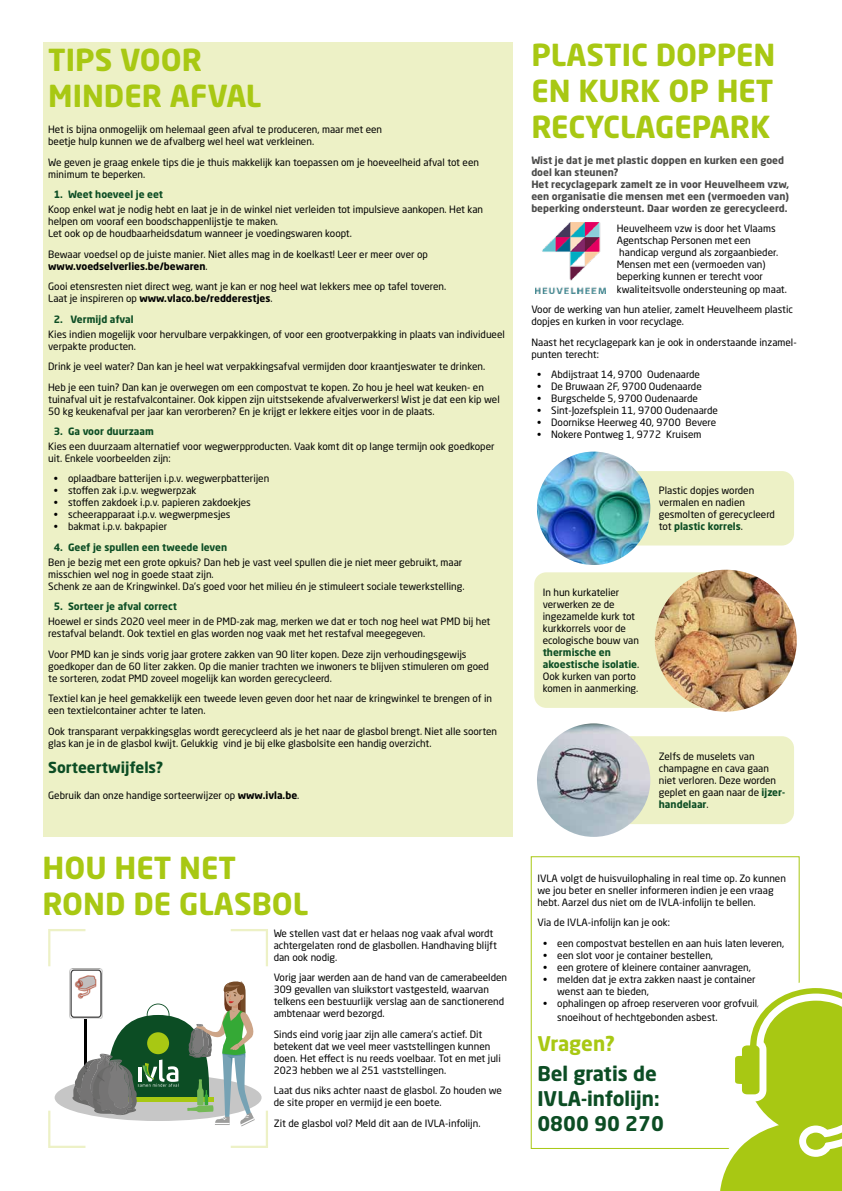
<style>
.page{position:relative;width:842px;height:1191px;background:#fff}
.page>*{position:absolute;margin:0;border:0;box-sizing:border-box;transform-origin:0 0}
.t1{font:700 30px/36px "Neo Sans W1 G";color:#a8c813}
.t2{font:700 20px/25px "Neo Sans W1 G";color:#0c4d24}
.t3{font:700 20px "Neo Sans W1 G";color:#a8c813}
.t4{font:700 15px "Neo Sans W1 G";color:#0c4d24}
.t5{font:10px/12px "Neo Sans W1 G";color:#000}
.t6{font:700 10px/12px "Neo Sans W1 G";color:#4a4a49}
.t7{font:700 10px "Neo Sans W1 G";color:#0c4d24}
.s1{font-weight:700}
.s2{font-weight:700;color:#0c4d24}
</style>
<div class="page">
<div style="left:531px;top:856px;width:269px;height:293px;border:1px solid #a8c813"></div>
<div style="left:43px;top:42px;width:469px;height:795px;background:#edf1c6"></div>
<img style="left:535px;top:223px;width:71px;height:70px">
<div style="left:594px;top:471px;width:200px;height:74px;background:#edf1c6;border-radius:12px"></div>
<img style="left:537px;top:451px;width:113px;height:114px;border-radius:57px">
<div style="left:594px;top:736px;width:200px;height:88px;background:#edf1c6;border-radius:12px"></div>
<img style="left:537px;top:723px;width:113px;height:114px;border-radius:57px">
<div style="left:534px;top:572px;width:206px;height:136px;background:#edf1c6;border-radius:12px"></div>
<img style="left:655px;top:570px;width:142px;height:141px;border-radius:71px">
<svg style="left:48px;top:929px;width:37px;height:37px"></svg>
<svg style="left:231px;top:929px;width:37px;height:37px"></svg>
<svg style="left:48px;top:980px;width:220px;height:168px"></svg>
<img style="left:69px;top:968px;width:33px;height:50px">
<svg style="left:707px;top:981px;width:135px;height:210px"></svg>
<h1 class="t1" style="left:48px;top:41px;width:215px">TIPS VOOR<br>MINDER AFVAL</h1>
<p class="t5" style="left:48px;top:123px;width:335px">Het is bijna onmogelijk om helemaal geen afval te produceren, maar met een beetje hulp kunnen we de afvalberg wel heel wat verkleinen.</p>
<p class="t5" style="left:48px;top:156px;width:432px">We geven je graag enkele tips die je thuis makkelijk kan toepassen om je hoeveelheid afval tot een minimum te beperken.</p>
<p class="t7" style="left:54px;top:188px;width:111px">1. Weet hoeveel je eet</p>
<p class="t5" style="left:48px;top:203px;width:436px">Koop enkel wat je nodig hebt en laat je in de winkel niet verleiden tot impulsieve aankopen. Het kan helpen om vooraf een boodschappenlijstje te maken.<br>Let ook op de houdbaarheidsdatum wanneer je voedingswaren koopt.</p>
<p class="t5" style="left:48px;top:248px;width:381px">Bewaar voedsel op de juiste manier. Niet alles mag in de koelkast! Leer er meer over op <span class="s1">www.voedselverlies.be/bewaren</span>.</p>
<p class="t5" style="left:48px;top:280px;width:400px">Gooi etensresten niet direct weg, want je kan er nog heel wat lekkers mee op tafel toveren.<br>Laat je inspireren op <span class="s1">www.vlaco.be/redderestjes</span>.</p>
<p class="t7" style="left:54px;top:312px;width:81px">2. Vermijd afval</p>
<p class="t5" style="left:48px;top:328px;width:458px">Kies indien mogelijk voor hervulbare verpakkingen, of voor een grootverpakking in plaats van individueel verpakte producten.</p>
<p class="t5" style="left:48px;top:356px;width:438px;line-height:20.5px">Drink je veel water? Dan kan je heel wat verpakkingsafval vermijden door kraantjeswater te drinken.<br>Heb je een tuin? Dan kan je overwegen om een compostvat te kopen. Zo hou je heel wat keuken- en</p>
<p class="t5" style="left:48px;top:393px;width:453px">tuinafval uit je restafvalcontainer. Ook kippen zijn uitstsekende afvalverwerkers! Wist je dat een kip wel<br>50 kg keukenafval per jaar kan verorberen? En je krijgt er lekkere eitjes voor in de plaats.</p>
<p class="t7" style="left:54px;top:425px;width:102px">3. Ga voor duurzaam</p>
<p class="t5" style="left:48px;top:440px;width:448px">Kies een duurzaam alternatief voor wegwerpproducten. Vaak komt dit op lange termijn ook goedkoper uit. Enkele voorbeelden zijn:</p>
<p class="t5" style="left:54px;top:472px;width:217px">• oplaadbare batterijen i.p.v. wegwerpbatterijen</p>
<p class="t5" style="left:54px;top:484px;width:144px">• stoffen zak i.p.v. wegwerpzak</p>
<p class="t5" style="left:54px;top:496px;width:199px">• stoffen zakdoek i.p.v. papieren zakdoekjes</p>
<p class="t5" style="left:54px;top:508px;width:178px">• scheerapparaat i.p.v. wegwerpmesjes</p>
<p class="t5" style="left:54px;top:520px;width:115px">• bakmat i.p.v. bakpapier</p>
<p class="t7" style="left:54px;top:541px;width:175px">4. Geef je spullen een tweede leven</p>
<p class="t5" style="left:48px;top:556px;width:418px">Ben je bezig met een grote opkuis? Dan heb je vast veel spullen die je niet meer gebruikt, maar misschien wel nog in goede staat zijn.<br>Schenk ze aan de Kringwinkel. Da’s goed voor het milieu én je stimuleert sociale tewerkstelling.</p>
<p class="t7" style="left:54px;top:600px;width:125px">5. Sorteer je afval correct</p>
<p class="t5" style="left:48px;top:615px;width:444px">Hoewel er sinds 2020 veel meer in de PMD-zak mag, merken we dat er toch nog heel wat PMD bij het restafval belandt. Ook textiel en glas worden nog vaak met het restafval meegegeven.</p>
<p class="t5" style="left:48px;top:648px;width:442px">Voor PMD kan je sinds vorig jaar grotere zakken van 90 liter kopen. Deze zijn verhoudingsgewijs goedkoper dan de 60 liter zakken. Op die manier trachten we inwoners te blijven stimuleren om goed te sorteren, zodat PMD zoveel mogelijk kan worden gerecycleerd.</p>
<p class="t5" style="left:48px;top:692px;width:445px">Textiel kan je heel gemakkelijk een tweede leven geven door het naar de kringwinkel te brengen of in een textielcontainer achter te laten.</p>
<p class="t5" style="left:48px;top:725px;width:450px">Ook transparant verpakkingsglas wordt gerecycleerd als je het naar de glasbol brengt. Niet alle soorten glas kan je in de glasbol kwijt. Gelukkig vind je bij elke glasbolsite een handig overzicht.</p>
<h3 class="t4" style="left:48px;top:758px;width:117px">Sorteertwijfels?</h3>
<p class="t5" style="left:48px;top:789px;width:253px">Gebruik dan onze handige sorteerwijzer op <span class="s1">www.ivla.be</span>.</p>
<h1 class="t1" style="left:43px;top:849px;width:267px">HOU HET NET<br>ROND DE GLASBOL</h1>
<p class="t5" style="left:274px;top:926px;width:225px">We stellen vast dat er helaas nog vaak afval wordt achtergelaten rond de glasbollen. Handhaving blijft dan ook nodig.</p>
<p class="t5" style="left:274px;top:971px;width:235px">Vorig jaar werden aan de hand van de camerabeelden 309 gevallen van sluikstort vastgesteld, waarvan telkens een bestuurlijk verslag aan de sanctionerend ambtenaar werd bezorgd.</p>
<p class="t5" style="left:274px;top:1027px;width:229px">Sinds eind vorig jaar zijn alle camera’s actief. Dit betekent dat we veel meer vaststellingen kunnen doen. Het effect is nu reeds voelbaar. Tot en met juli 2023 hebben we al 251 vaststellingen.</p>
<p class="t5" style="left:274px;top:1084px;width:230px">Laat dus niks achter naast de glasbol. Zo houden we de site proper en vermijd je een boete.</p>
<p class="t5" style="left:274px;top:1116px;width:208px">Zit de glasbol vol? Meld dit aan de IVLA-infolijn.</p>
<h1 class="t1" style="left:531px;top:36px;width:246px;text-align:justify">PLASTIC DOPPEN EN KURK OP HET RECYCLAGEPARK</h1>
<p class="t6" style="left:531px;top:154px;width:259px">Wist je dat je met plastic doppen en kurken een goed doel kan steunen?<br>Het recyclagepark zamelt ze in voor Heuvelheem vzw, een organisatie die mensen met een (vermoeden van) beperking ondersteunt. Daar worden ze gerecycleerd.</p>
<p class="t5" style="left:617px;top:223px;width:172px">Heuvelheem vzw is door het Vlaams Agentschap Personen met een handicap vergund als zorgaanbieder.<br>Mensen met een (vermoeden van) beperking kunnen er terecht voor kwaliteitsvolle ondersteuning op maat.</p>
<p class="t5" style="left:531px;top:303px;width:263px">Voor de werking van hun atelier, zamelt Heuvelheem plastic dopjes en kurken in voor recyclage.</p>
<p class="t5" style="left:531px;top:336px;width:267px">Naast het recyclagepark kan je ook in onderstaande inzamel&shy;punten terecht:</p>
<p class="t5" style="left:537px;top:368px;width:165px">• Abdijstraat 14, 9700 Oudenaarde</p>
<p class="t5" style="left:537px;top:380px;width:166px">• De Bruwaan 2F, 9700 Oudenaarde</p>
<p class="t5" style="left:537px;top:392px;width:162px">• Burgschelde 5, 9700 Oudenaarde</p>
<p class="t5" style="left:537px;top:404px;width:182px">• Sint-Jozefsplein 11, 9700 Oudenaarde</p>
<p class="t5" style="left:537px;top:416px;width:181px">• Doornikse Heerweg 40, 9700 Bevere</p>
<p class="t5" style="left:537px;top:428px;width:166px">• Nokere Pontweg 1, 9772 Kruisem</p>
<p class="t5" style="left:659px;top:484px;width:118px">Plastic dopjes worden vermalen en nadien gesmolten of gerecycleerd tot <span class="s2">plastic korrels</span>.</p>
<p class="t5" style="left:543px;top:586px;width:98px">In hun kurkatelier verwerken ze de ingezamelde kurk tot kurkkorrels voor de ecologische bouw van</p>
<p class="t5" style="left:543px;top:646px;width:98px"><span class="s2">thermische en akoestische isolatie</span>.<br>Ook kurken van porto komen in aanmerking.</p>
<p class="t5" style="left:659px;top:750px;width:128px">Zelfs de muselets van champagne en cava gaan niet verloren. Deze worden geplet en gaan naar de <span class="s2">ijzer&shy;handelaar</span>.</p>
<p class="t5" style="left:537px;top:872px;width:250px">IVLA volgt de huisvuilophaling in real time op. Zo kunnen we jou beter en sneller informeren indien je een vraag hebt. Aarzel dus niet om de IVLA-infolijn te bellen.</p>
<p class="t5" style="left:537px;top:916px;width:134px">Via de IVLA-infolijn kan je ook:</p>
<p class="t5" style="left:543px;top:937px;width:243px">• een compostvat bestellen en aan huis laten leveren,</p>
<p class="t5" style="left:543px;top:949px;width:171px">• een slot voor je container bestellen,</p>
<p class="t5" style="left:543px;top:961px;width:209px">• een grotere of kleinere container aanvragen,</p>
<p class="t5" style="left:557px;top:973px;width:200px;text-indent:-14px">• melden dat je extra zakken naast je container wenst aan te bieden,</p>
<p class="t5" style="left:557px;top:995px;width:204px;line-height:14.4px;text-indent:-14px">• ophalingen op afroep reserveren voor grofvuil, snoeihout of hechtgebonden asbest.</p>
<h2 class="t3" style="left:537px;top:1031px;width:79px">Vragen?</h2>
<h2 class="t2" style="left:537px;top:1060px;width:128px">Bel gratis de<br>IVLA-infolijn:<br>0800 90 270</h2>
</div>
